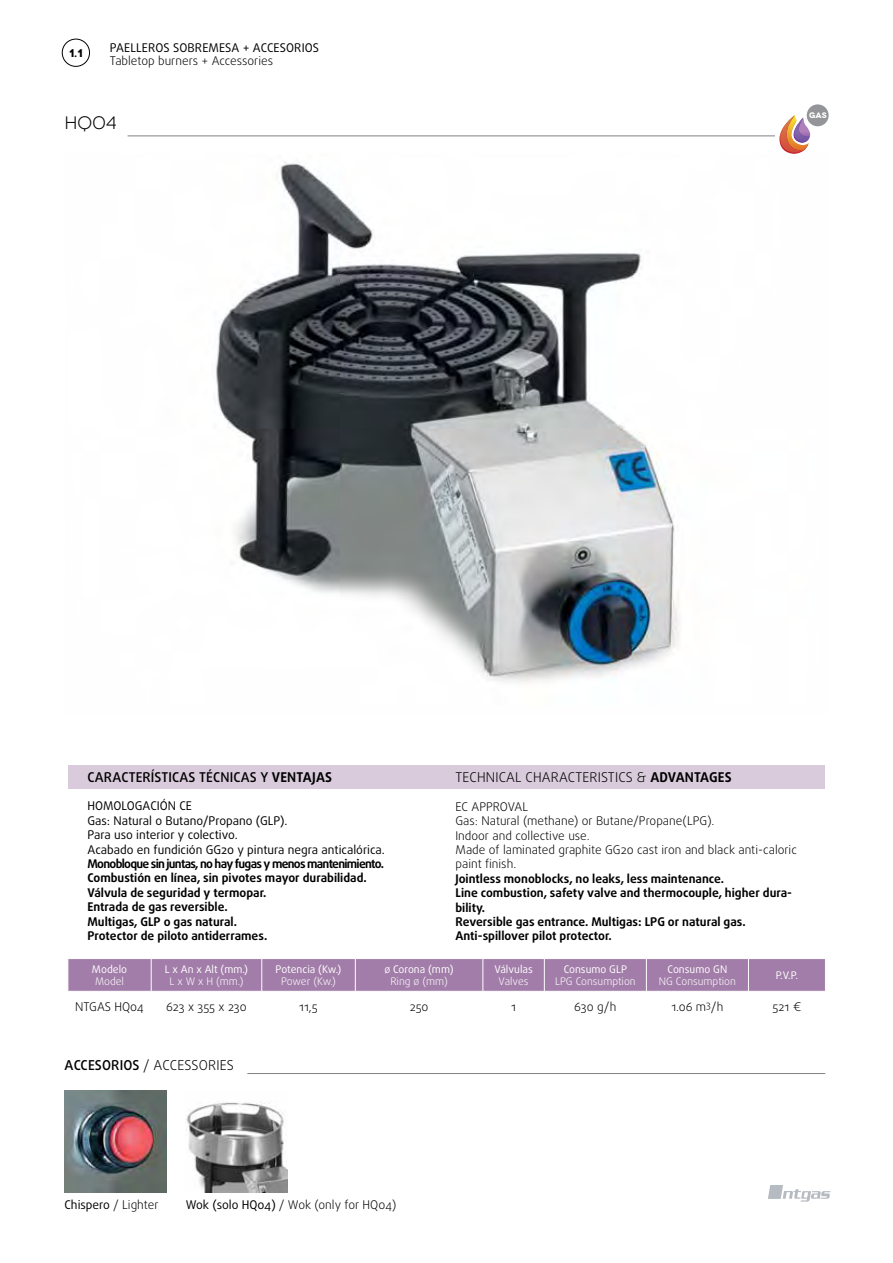
<style>
.page{position:relative;width:893px;height:1263px;background:#fff}
.page>*{position:absolute;margin:0;border:0;box-sizing:border-box;transform-origin:0 0}
.t1{font:18px "Novecentowide";color:#000}
.t2{font:300 13.65px "Daxline Pro";letter-spacing:.01em;color:#000}
.t3{font:300 13.5px "Daxline Pro";letter-spacing:.01em;color:#000}
.t4{font:500 13.5px "Daxline Pro";letter-spacing:.01em;color:#000}
.t5{font:700 12px/14.4px "Daxline Pro";color:#000}
.t6{font:300 12px/14.4px "Daxline Pro";color:#000}
.t7{font:12px/14.4px "Daxline Pro";color:#000}
.t8{font:700 11.25px "Novecentowide";color:#000}
.t9{font:10.5px "Daxline Pro";color:#fff}
.t10{font:300 10.5px "Daxline Pro";color:#fff}
.t11{font:700 8.1px "Novecentowide";color:#fff}
.s1{font-weight:700}
.s2{font-weight:500}
.s3{font-weight:300}
.s4{font-weight:400}
</style>
<div class="page">
<hr style="left:128px;top:136px;width:700px;height:1px;background:#808284">
<div style="left:62px;top:39px;width:28px;height:28px;border:1px solid #000;border-radius:50%"></div>
<img style="left:216px;top:162px;width:463px;height:521px">
<img style="left:64px;top:1090px;width:102px;height:102px">
<img style="left:186px;top:1102px;width:101px;height:90px">
<hr style="left:247px;top:1073px;width:578px;height:1px;background:#808284">
<div style="left:69px;top:765px;width:756px;height:23px;background:#d9cbdc"></div>
<svg style="left:768px;top:1185px;width:62px;height:16px"></svg>
<svg style="left:69px;top:959px;width:756px;height:32px;background:#a27ea9"></svg>
<hr style="left:151px;top:959px;width:1px;height:32px;background:#fff">
<hr style="left:261px;top:959px;width:1px;height:32px;background:#fff">
<hr style="left:355px;top:959px;width:1px;height:32px;background:#fff">
<hr style="left:483px;top:959px;width:1px;height:32px;background:#fff">
<hr style="left:544px;top:959px;width:1px;height:32px;background:#fff">
<hr style="left:646px;top:959px;width:1px;height:32px;background:#fff">
<hr style="left:748px;top:959px;width:1px;height:32px;background:#fff">
<div style="left:775px;top:132px;width:55px;height:11px;background:#fff"></div>
<div style="left:807px;top:104px;width:22px;height:22px;background:#939598;border-radius:50%"></div>
<svg style="left:779px;top:115px;width:31px;height:39px"></svg>
<p class="t8" style="left:69px;top:46px;width:15px">1.1</p>
<p class="t7" style="left:110px;top:40px;width:211px">PAELLEROS SOBREMESA + ACCESORIOS</p>
<p class="t6" style="left:110px;top:54px;width:165px">Tabletop burners + Accessories</p>
<h1 class="t1" style="left:64px;top:113px;width:54px">HQ04</h1>
<p class="t11" style="left:809px;top:111px;width:19px">GAS</p>
<p class="t4" style="left:88px;top:768px;width:246px">CARACTERÍSTICAS TÉCNICAS Y <span class="s1">VENTAJAS</span></p>
<p class="t7" style="left:88px;top:799px;width:299px">HOMOLOGACIÓN CE<br>Gas: Natural o Butano/Propano (GLP).<br>Para uso interior y colectivo.<br>Acabado en fundición GG20 y pintura negra anticalórica.</p>
<p class="t5" style="left:88px;top:857px;width:298px">Monobloque sin juntas, no hay fugas y menos mantenimiento.<br>Combustión en línea, sin pivotes mayor durabilidad.<br>Válvula de seguridad y termopar.<br>Entrada de gas reversible.<br>Multigas, GLP o gas natural.<br>Protector de piloto antiderrames.</p>
<p class="t3" style="left:456px;top:768px;width:278px">TECHNICAL CHARACTERISTICS &amp; <span class="s1">ADVANTAGES</span></p>
<p class="t6" style="left:455px;top:799px;width:343px">EC APPROVAL<br>Gas: Natural (methane) or Butane/Propane(LPG).<br>Indoor and collective use.<br>Made of laminated graphite GG20 cast iron and black anti-caloric paint finish.</p>
<p class="t5" style="left:455px;top:871px;width:338px">Jointless monoblocks, no leaks, less maintenance.<br>Line combustion, safety valve and thermocouple, higher dura&shy;bility.<br>Reversible gas entrance. Multigas: LPG or natural gas.<br>Anti-spillover pilot protector.</p>
<p class="t9" style="left:92px;top:962px;width:37px">Modelo</p>
<p class="t10" style="left:95px;top:974px;width:30px">Model</p>
<p class="t9" style="left:165px;top:962px;width:85px">L x An x Alt (mm.)</p>
<p class="t10" style="left:170px;top:974px;width:75px">L x W x H (mm.)</p>
<p class="t9" style="left:276px;top:962px;width:67px">Potencia (Kw.)</p>
<p class="t10" style="left:281px;top:974px;width:57px">Power (Kw.)</p>
<p class="t9" style="left:384px;top:962px;width:71px">ø Corona (mm)</p>
<p class="t10" style="left:390px;top:974px;width:59px">Ring ø (mm)</p>
<p class="t9" style="left:494px;top:962px;width:40px">Válvulas</p>
<p class="t10" style="left:499px;top:974px;width:31px">Valves</p>
<p class="t9" style="left:564px;top:962px;width:65px">Consumo GLP</p>
<p class="t10" style="left:555px;top:974px;width:82px">LPG Consumption</p>
<p class="t9" style="left:668px;top:962px;width:61px">Consumo GN</p>
<p class="t10" style="left:659px;top:974px;width:79px">NG Consumption</p>
<p class="t9" style="left:776px;top:968px;width:24px">P.V.P.</p>
<p class="t6" style="left:75px;top:1000px;width:70px">NTGAS HQ04</p>
<p class="t6" style="left:166px;top:1000px;width:82px">623 x 355 x 230</p>
<p class="t6" style="left:299px;top:1000px;width:20px">11,5</p>
<p class="t6" style="left:410px;top:1000px;width:20px">250</p>
<p class="t6" style="left:511px;top:1000px;width:6px">1</p>
<p class="t6" style="left:574px;top:1000px;width:44px">630 g/h</p>
<p class="t6" style="left:671px;top:1000px;width:53px">1.06 m<sup>3</sup>/h</p>
<p class="t6" style="left:772px;top:1000px;width:30px">521 €</p>
<p class="t2" style="left:65px;top:1056px;width:171px"><span class="s2">ACCESORIOS</span> / ACCESSORIES</p>
<p class="t7" style="left:64px;top:1197px;width:96px">Chispero <span class="s3">/ Lighter</span></p>
<p class="t6" style="left:186px;top:1197px;width:212px"><span class="s4">Wok (solo HQ04)</span> / Wok (only for HQ04)</p>
</div>
